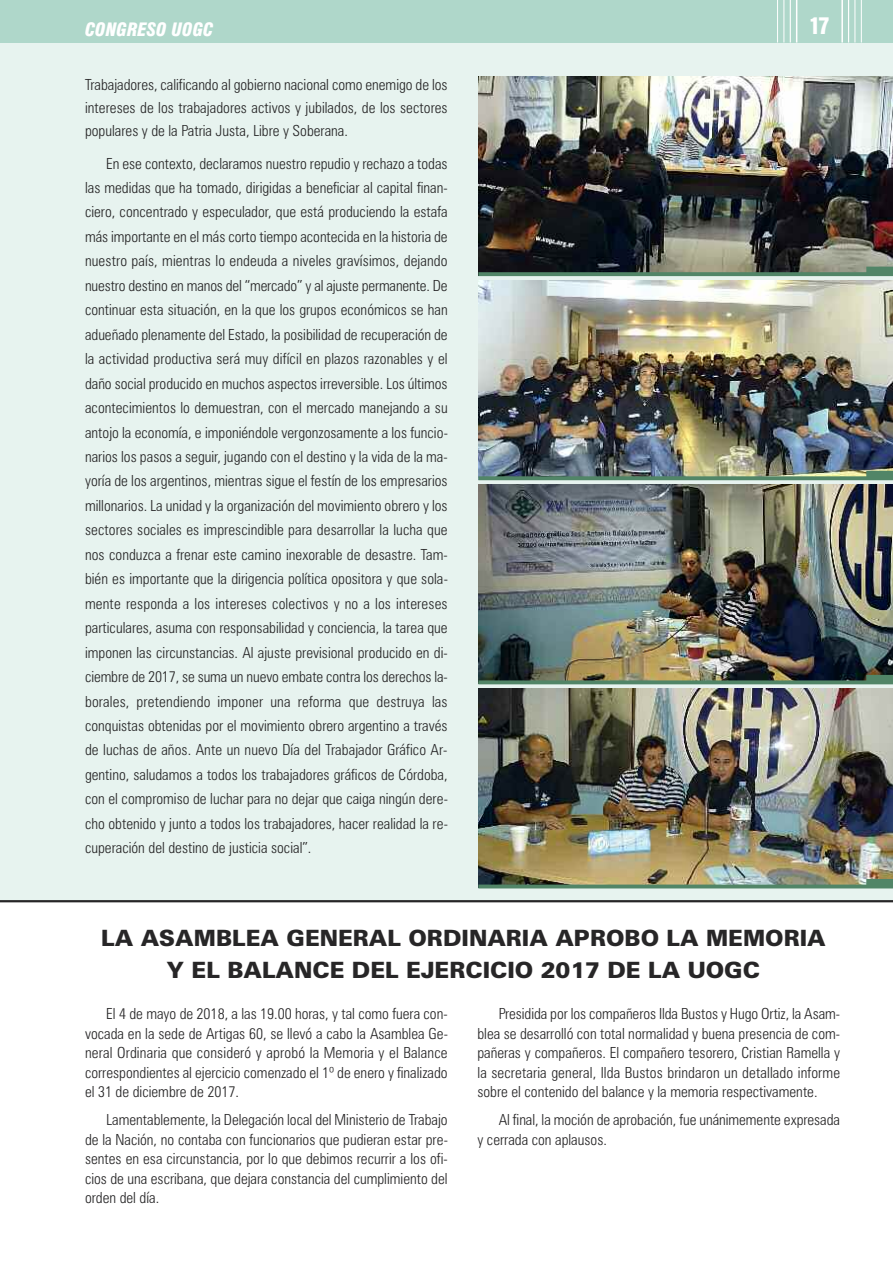
<style>
.page{position:relative;width:893px;height:1263px;background:#fff}
.page>*{position:absolute;margin:0;border:0;box-sizing:border-box;transform-origin:0 0}
.t1{font:900 22.5px/31.5px "Zurich BT";color:#272627;text-align:center}
.t2{font:21px "Swiss 921 BT Regular A";color:#fff}
.t3{font:italic 900 condensed 18px "Swiss 721 BT";color:#fff}
.t4{font:300 condensed 15.3px/24.5px "Zurich BT";color:#272627;text-align:justify}
</style>
<div class="page">
<div style="left:0;top:0;width:893px;height:900px;background:#e7f3ef"></div>
<div style="left:0;top:0;width:893px;height:43px;background:#afd7ca"></div>
<hr style="left:796px;top:0;width:1px;height:43px;background:#fff">
<hr style="left:790px;top:0;width:1px;height:43px;background:#fff">
<hr style="left:783px;top:0;width:1px;height:43px;background:#fff">
<hr style="left:777px;top:0;width:1px;height:43px;background:#fff">
<hr style="left:841px;top:0;width:2px;height:43px;background:#fff">
<hr style="left:848px;top:0;width:1px;height:43px;background:#fff">
<hr style="left:855px;top:0;width:1px;height:43px;background:#fff">
<hr style="left:861px;top:0;width:1px;height:43px;background:#fff">
<img style="left:478px;top:77px;width:415px;height:190px">
<svg style="left:478px;top:267px;width:415px;height:9px;background:#4f6755"></svg>
<img style="left:478px;top:281px;width:415px;height:190px">
<img style="left:478px;top:471px;width:415px;height:9px">
<img style="left:478px;top:485px;width:415px;height:190px">
<img style="left:478px;top:675px;width:415px;height:9px">
<img style="left:478px;top:689px;width:415px;height:190px">
<img style="left:478px;top:879px;width:415px;height:9px">
<hr style="left:0;top:900px;width:893px;height:2px;background:#272627">
<p class="t3" style="left:85px;top:20px;width:130px">CONGRESO UOGC</p>
<p class="t4" style="left:85px;top:73px;width:364px;line-height:23px">Trabajadores, calificando al gobierno nacional como enemigo de los intereses de los trabajadores activos y jubilados, de los sectores populares y de la Patria Justa, Libre y Soberana.</p>
<p class="t4" style="left:85px;top:151px;width:364px;text-indent:21px">En ese contexto, declaramos nuestro repudio y rechazo a todas las medidas que ha tomado, dirigidas a beneficiar al capital finan&shy;ciero, concentrado y especulador, que está produciendo la estafa más importante en el más corto tiempo acontecida en la historia de nuestro país, mientras lo endeuda a niveles gravísimos, dejando nuestro destino en manos del “mercado” y al ajuste permanente. De continuar esta situación, en la que los grupos económicos se han adueñado plenamente del Estado, la posibilidad de recuperación de la actividad productiva será muy difícil en plazos razonables y el daño social producido en muchos aspectos irreversible. Los últimos acontecimientos lo demuestran, con el mercado manejando a su antojo la economía, e imponiéndole vergonzosamente a los funcio&shy;narios los pasos a seguir, jugando con el destino y la vida de la ma&shy;yoría de los argentinos, mientras sigue el festín de los empresarios millonarios. La unidad y la organización del movimiento obrero y los sectores sociales es imprescindible para desarrollar la lucha que nos conduzca a frenar este camino inexorable de desastre. Tam&shy;bién es importante que la dirigencia política opositora y que sola&shy;mente responda a los intereses colectivos y no a los intereses particulares, asuma con responsabilidad y conciencia, la tarea que imponen las circunstancias. Al ajuste previsional producido en di&shy;ciembre de 2017, se suma un nuevo embate contra los derechos la&shy;borales, pretendiendo imponer una reforma que destruya las conquistas obtenidas por el movimiento obrero argentino a través de luchas de años. Ante un nuevo Día del Trabajador Gráfico Ar&shy;gentino, saludamos a todos los trabajadores gráficos de Córdoba, con el compromiso de luchar para no dejar que caiga ningún dere&shy;cho obtenido y junto a todos los trabajadores, hacer realidad la re&shy;cuperación del destino de justicia social”.</p>
<h2 class="t2" style="left:809px;top:14px;width:22px">17</h2>
<h1 class="t1" style="left:101px;top:922px;width:726px">LA ASAMBLEA GENERAL ORDINARIA APROBO LA MEMORIA<br>Y EL BALANCE DEL EJERCICIO 2017 DE LA UOGC</h1>
<p class="t4" style="left:85px;top:1004px;width:364px;line-height:19.5px;text-indent:21px">El 4 de mayo de 2018, a las 19.00 horas, y tal como fuera con&shy;vocada en la sede de Artigas 60, se llevó a cabo la Asamblea Ge&shy;neral Ordinaria que consideró y aprobó la Memoria y el Balance correspondientes al ejercicio comenzado el 1º de enero y finalizado el 31 de diciembre de 2017.</p>
<p class="t4" style="left:85px;top:1110px;width:364px;line-height:19.5px;text-indent:21px">Lamentablemente, la Delegación local del Ministerio de Trabajo de la Nación, no contaba con funcionarios que pudieran estar pre&shy;sentes en esa circunstancia, por lo que debimos recurrir a los ofi&shy;cios de una escribana, que dejara constancia del cumplimiento del orden del día.</p>
<p class="t4" style="left:477px;top:1004px;width:364px;line-height:19.5px;text-indent:21px">Presidida por los compañeros Ilda Bustos y Hugo Ortiz, la Asam&shy;blea se desarrolló con total normalidad y buena presencia de com&shy;pañeras y compañeros. El compañero tesorero, Cristian Ramella y la secretaria general, Ilda Bustos brindaron un detallado informe sobre el contenido del balance y la memoria respectivamente.</p>
<p class="t4" style="left:477px;top:1110px;width:364px;line-height:19.5px;text-indent:21px">Al final, la moción de aprobación, fue unánimemente expresada y cerrada con aplausos.</p>
</div>
